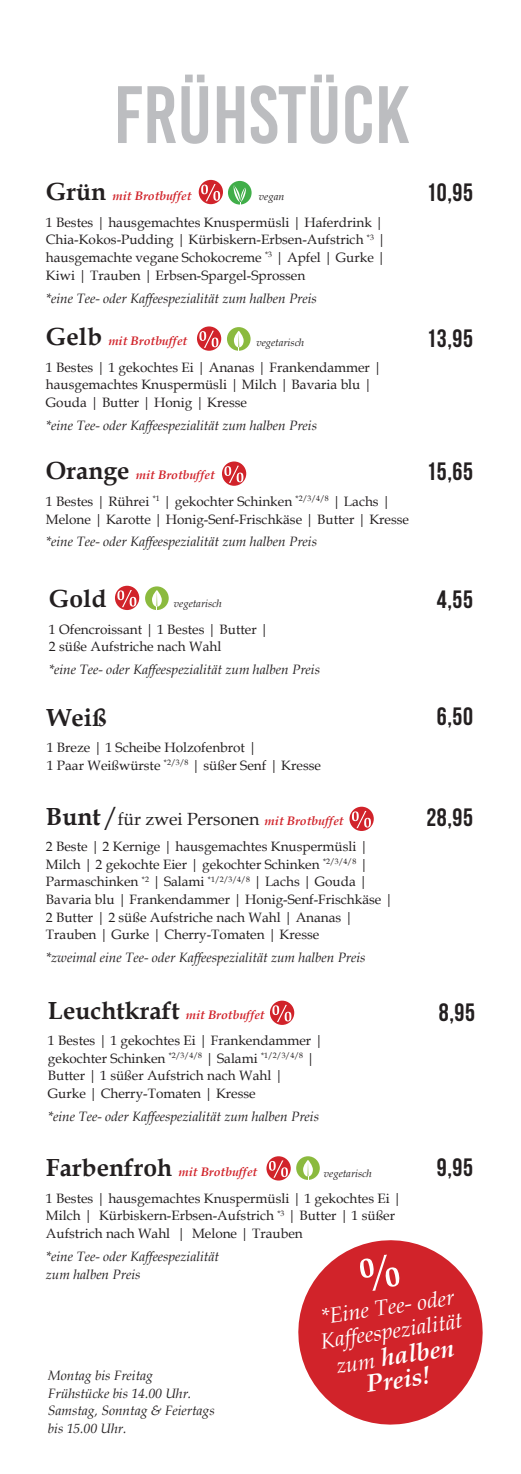
<style>
.page{position:relative;width:521px;height:1474px;background:#fff}
.page>*{position:absolute;margin:0;border:0;box-sizing:border-box;transform-origin:0 0}
.t1{font:81.2px "Bebas Kai";color:#bcbdc0}
.t2{font:25.03px "Bebas Neue";letter-spacing:.02em;color:#231f20}
.t3{font:italic 700 24.85px/23.8px "Book Antiqua";color:#fff}
.t4{font:700 24.68px "Book Antiqua";color:#231f20}
.t5{font:italic 21.88px/24.2px "Book Antiqua";color:#fff}
.t6{font:17.68px "Book Antiqua";color:#231f20}
.t7{font:13.65px/17.7px "Book Antiqua";color:#231f20}
.t8{font:italic 13.65px/17.7px "Book Antiqua";color:#231f20}
.t9{font:italic 700 12.42px "Book Antiqua";color:#d1232a}
.t10{font:italic 10.5px "Book Antiqua";color:#231f20}
.s1{font-style:normal;font-size:24.68px;color:#231f20}
.s2{font-weight:700;font-size:24.68px}
.s3{font-size:24.68px}
.s4{font-weight:700;font-style:italic;font-size:12.42px;color:#d1232a}
</style>
<div class="page">
<div style="left:228px;top:181px;width:24px;height:23px;background:#40ae49;border-radius:50%"></div>
<svg style="left:233px;top:185px;width:13px;height:20px"></svg>
<svg style="left:298px;top:1240px;width:185px;height:185px;fill:#d1232a"></svg>
<svg style="left:360px;top:1254px;width:39px;height:36px"></svg>
<div style="left:199px;top:180px;width:24px;height:24px;background:#d1232a;border-radius:50%"></div>
<svg style="left:201px;top:184px;width:19px;height:17px"></svg>
<svg style="left:349px;top:806px;width:25px;height:25px"></svg>
<svg style="left:352px;top:811px;width:19px;height:17px"></svg>
<svg style="left:222px;top:461px;width:24px;height:25px"></svg>
<svg style="left:224px;top:465px;width:19px;height:18px"></svg>
<svg style="left:270px;top:1000px;width:24px;height:24px"></svg>
<svg style="left:272px;top:1004px;width:19px;height:18px"></svg>
<div style="left:227px;top:327px;width:24px;height:24px;background:#8bba3e;border-radius:50%"></div>
<svg style="left:234px;top:331px;width:10px;height:20px"></svg>
<svg style="left:197px;top:326px;width:24px;height:25px"></svg>
<svg style="left:199px;top:330px;width:19px;height:18px"></svg>
<div style="left:145px;top:586px;width:24px;height:24px;background:#8bba3e;border-radius:50%"></div>
<svg style="left:152px;top:590px;width:10px;height:20px"></svg>
<svg style="left:115px;top:585px;width:24px;height:25px"></svg>
<svg style="left:117px;top:590px;width:19px;height:17px"></svg>
<div style="left:296px;top:1156px;width:24px;height:23px;background:#8bba3e;border-radius:50%"></div>
<svg style="left:303px;top:1160px;width:10px;height:19px"></svg>
<svg style="left:266px;top:1156px;width:25px;height:24px"></svg>
<svg style="left:269px;top:1160px;width:19px;height:17px"></svg>
<svg style="left:336px;top:1357px;width:39px;height:16px"></svg>
<h1 class="t1" style="left:113px;top:71px;width:298px">FRÜHSTÜCK</h1>
<p class="t9" style="left:46px;top:187px;width:147px"><span class="s1">Grün</span> mit Brotbuffet</p>
<p class="t7" style="left:46px;top:213px;width:341px">1 Bestes | hausgemachtes Knuspermüsli | Haferdrink | Chia-Kokos-Pudding | Kürbiskern-Erbsen-Aufstrich <sup>*3</sup> | hausgemachte vegane Schokocreme <sup>*3</sup> | Apfel | Gurke | Kiwi | Trauben | Erbsen-Spargel-Sprossen</p>
<p class="t8" style="left:46px;top:289px;width:272px">*eine Tee- oder Kaffeespezialität zum halben Preis</p>
<p class="t10" style="left:259px;top:189px;width:27px">vegan</p>
<h2 class="t2" style="left:426px;top:179px;width:48px">10,95</h2>
<p class="t9" style="left:46px;top:332px;width:143px"><span class="s1">Gelb</span> mit Brotbuffet</p>
<p class="t7" style="left:46px;top:358px;width:337px">1 Bestes | 1 gekochtes Ei | Ananas | Frankendammer | hausgemachtes Knuspermüsli | Milch | Bavaria blu |<br>Gouda | Butter | Honig | Kresse</p>
<p class="t8" style="left:46px;top:416px;width:272px">*eine Tee- oder Kaffeespezialität zum halben Preis</p>
<p class="t10" style="left:256px;top:335px;width:49px">vegetarisch</p>
<h2 class="t2" style="left:426px;top:325px;width:48px">13,95</h2>
<p class="t9" style="left:46px;top:466px;width:170px"><span class="s1">Orange</span> mit Brotbuffet</p>
<p class="t7" style="left:46px;top:492px;width:365px">1 Bestes | Rührei <sup>*1</sup> | gekochter Schinken <sup>*2/3/4/8</sup> | Lachs |<br>Melone | Karotte | Honig-Senf-Frischkäse | Butter | Kresse</p>
<p class="t8" style="left:46px;top:532px;width:272px">*eine Tee- oder Kaffeespezialität zum halben Preis</p>
<h2 class="t2" style="left:426px;top:458px;width:48px">15,65</h2>
<h3 class="t4" style="left:49px;top:582px;width:59px">Gold</h3>
<p class="t7" style="left:49px;top:620px;width:221px">1 Ofencroissant | 1 Bestes | Butter |<br>2 süße Aufstriche nach Wahl</p>
<p class="t8" style="left:49px;top:660px;width:272px">*eine Tee- oder Kaffeespezialität zum halben Preis</p>
<p class="t10" style="left:174px;top:596px;width:49px">vegetarisch</p>
<h2 class="t2" style="left:437px;top:585px;width:37px">4,55</h2>
<h3 class="t4" style="left:47px;top:700px;width:62px">Weiß</h3>
<p class="t7" style="left:47px;top:738px;width:276px">1 Breze | 1 Scheibe Holzofenbrot |<br>1 Paar Weißwürste <sup>*2/3/8</sup> | süßer Senf | Kresse</p>
<p class="t6" style="left:46px;top:806px;width:299px"><span class="s2">Bunt</span> <span class="s3">/</span> für zwei Personen <span class="s4">mit Brotbuffet</span></p>
<p class="t7" style="left:46px;top:837px;width:349px">2 Beste | 2 Kernige | hausgemachtes Knuspermüsli | Milch | 2 gekochte Eier | gekochter Schinken <sup>*2/3/4/8</sup> | Parmaschinken <sup>*2</sup> | Salami <sup>*1/2/3/4/8</sup> | Lachs | Gouda | Bavaria blu | Frankendammer | Honig-Senf-Frischkäse | 2 Butter | 2 süße Aufstriche nach Wahl | Ananas | Trauben | Gurke | Cherry-Tomaten | Kresse</p>
<p class="t8" style="left:46px;top:948px;width:321px">*zweimal eine Tee- oder Kaffeespezialität zum halben Preis</p>
<p class="t9" style="left:48px;top:1005px;width:218px"><span class="s1">Leuchtkraft</span> mit Brotbuffet</p>
<p class="t7" style="left:48px;top:1031px;width:276px">1 Bestes | 1 gekochtes Ei | Frankendammer | gekochter Schinken <sup>*2/3/4/8</sup> | Salami <sup>*1/2/3/4/8</sup> | Butter | 1 süßer Aufstrich nach Wahl | Gurke | Cherry-Tomaten | Kresse</p>
<p class="t8" style="left:48px;top:1107px;width:272px">*eine Tee- oder Kaffeespezialität zum halben Preis</p>
<h2 class="t2" style="left:437px;top:702px;width:37px">6,50</h2>
<h2 class="t2" style="left:426px;top:803px;width:48px">28,95</h2>
<h2 class="t2" style="left:439px;top:998px;width:37px">8,95</h2>
<p class="t9" style="left:46px;top:1163px;width:213px"><span class="s1">Farbenfroh</span> mit Brotbuffet</p>
<p class="t7" style="left:46px;top:1188px;width:357px">1 Bestes | hausgemachtes Knuspermüsli | 1 gekochtes Ei |<br>Milch | Kürbiskern-Erbsen-Aufstrich <sup>*3</sup> | Butter | 1 süßer<br>Aufstrich nach Wahl | Melone | Trauben</p>
<p class="t8" style="left:46px;top:1246px;width:175px">*eine Tee- oder Kaffeespezialität zum halben Preis</p>
<p class="t10" style="left:324px;top:1165px;width:49px">vegetarisch</p>
<h2 class="t2" style="left:437px;top:1153px;width:37px">9,95</h2>
<p class="t8" style="left:48px;top:1366px;width:168px">Montag bis Freitag<br>Frühstücke bis 14.00 Uhr.<br>Samstag, Sonntag &amp; Feiertags bis 15.00 Uhr.</p>
<h3 class="t5" style="left:315px;top:1305px;width:145px;rotate:-9deg">*Eine Tee- oder<br>Kaffeespezialität</h3>
<h3 class="t3" style="left:361px;top:1348px;width:93px;text-indent:18px;rotate:-8deg">halben<br>Preis!</h3>
</div>
